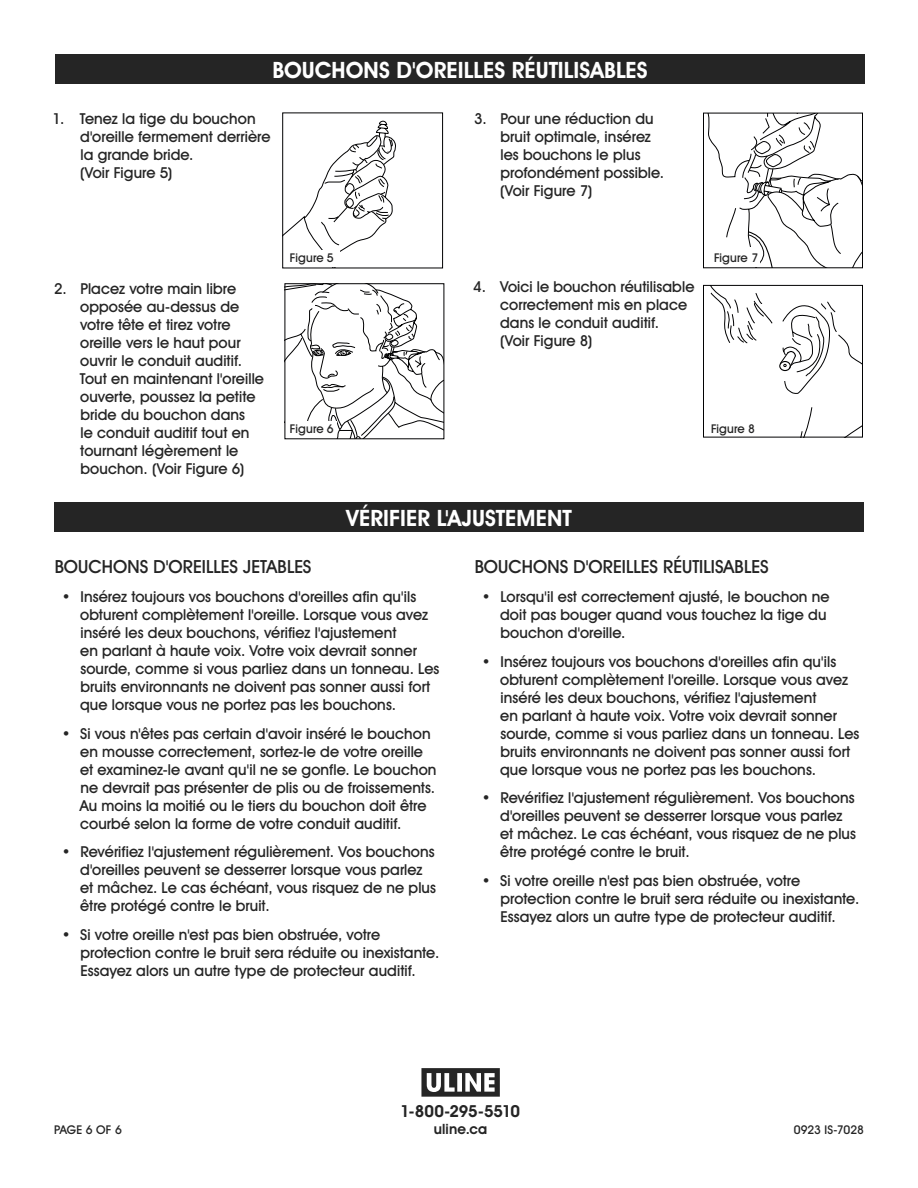
<style>
.page{position:relative;width:918px;height:1188px;background:#fff}
.page>*{position:absolute;margin:0;border:0;box-sizing:border-box;transform-origin:0 0}
.t1{font:700 22.5px "Uline Two Knine";letter-spacing:.005em;color:#fff}
.t2{font:18px "Uline Two Knine";color:#252525}
.t3{font:700 16.5px "Uline Two Knine";letter-spacing:-.015em;color:#252525}
.t4{font:15px/18px "Uline Two Knine";letter-spacing:.005em;color:#252525}
.t5{font:700 14.25px "Uline Two Knine";letter-spacing:.01em;color:#252525}
.t6{font:12px "Uline Two Knine";letter-spacing:.01em;color:#252525}
</style>
<div class="page">
<div style="left:54px;top:502px;width:810px;height:30px;background:#252525"></div>
<div style="left:55px;top:54px;width:810px;height:30px;background:#252525"></div>
<svg style="left:284px;top:120px;width:112px;height:132px"></svg>
<div style="left:282px;top:113px;width:161px;height:155px;border:1px solid #010102"></div>
<div style="left:285px;top:250px;width:55px;height:17px;background:#fff"></div>
<svg style="left:285px;top:284px;width:159px;height:155px"></svg>
<div style="left:287px;top:421px;width:50px;height:16px;background:#fff"></div>
<svg style="left:800px;top:407px;width:61px;height:28px"></svg>
<svg style="left:710px;top:287px;width:62px;height:56px"></svg>
<svg style="left:779px;top:301px;width:82px;height:93px"></svg>
<div style="left:703px;top:285px;width:160px;height:152px;border:1px solid #010102"></div>
<svg style="left:708px;top:115px;width:153px;height:151px"></svg>
<div style="left:703px;top:113px;width:160px;height:155px;border:1px solid #010102"></div>
<div style="left:705px;top:247px;width:55px;height:20px;background:#fff"></div>
<svg style="left:421px;top:1068px;width:79px;height:29px"></svg>
<h1 class="t1" style="left:273px;top:56px;width:377px">BOUCHONS D'OREILLES RÉUTILISABLES</h1>
<p class="t4" style="left:80px;top:109px;width:192px;text-indent:-27px">1. Tenez la tige du bouchon d'oreille fermement derrière la grande bride.<br>(Voir Figure 5)</p>
<p class="t4" style="left:500px;top:109px;width:166px;text-indent:-26px">3. Pour une réduction du bruit optimale, insérez les bouchons le plus profondément possible. (Voir Figure 7)</p>
<p class="t4" style="left:80px;top:280px;width:186px;text-indent:-26px">2. Placez votre main libre opposée au-dessus de votre tête et tirez votre oreille vers le haut pour ouvrir le conduit auditif.<br>Tout en maintenant l'oreille ouverte, poussez la petite bride du bouchon dans<br>le conduit auditif tout en tournant légèrement le bouchon. (Voir Figure 6)</p>
<p class="t6" style="left:290px;top:251px;width:45px">Figure 5</p>
<p class="t4" style="left:500px;top:278px;width:196px;text-indent:-27px">4. Voici le bouchon réutilisable correctement mis en place dans le conduit auditif.<br>(Voir Figure 8)</p>
<p class="t6" style="left:714px;top:251px;width:46px">Figure 7</p>
<p class="t6" style="left:290px;top:421px;width:45px">Figure 6</p>
<p class="t6" style="left:711px;top:421px;width:45px">Figure 8</p>
<h1 class="t1" style="left:346px;top:504px;width:227px">VÉRIFIER L'AJUSTEMENT</h1>
<p class="t2" style="left:55px;top:555px;width:258px">BOUCHONS D'OREILLES JETABLES</p>
<p class="t4" style="left:80px;top:587px;width:361px;text-indent:-18px">• Insérez toujours vos bouchons d'oreilles afin qu'ils obturent complètement l'oreille. Lorsque vous avez inséré les deux bouchons, vérifiez l'ajustement<br>en parlant à haute voix. Votre voix devrait sonner sourde, comme si vous parliez dans un tonneau. Les bruits environnants ne doivent pas sonner aussi fort que lorsque vous ne portez pas les bouchons.</p>
<p class="t4" style="left:80px;top:724px;width:358px;text-indent:-18px">• Si vous n'êtes pas certain d'avoir inséré le bouchon en mousse correctement, sortez-le de votre oreille et examinez-le avant qu'il ne se gonfle. Le bouchon ne devrait pas présenter de plis ou de froissements.<br>Au moins la moitié ou le tiers du bouchon doit être courbé selon la forme de votre conduit auditif.</p>
<p class="t4" style="left:80px;top:843px;width:358px;text-indent:-18px">• Revérifiez l'ajustement régulièrement. Vos bouchons d'oreilles peuvent se desserrer lorsque vous parlez et mâchez. Le cas échéant, vous risquez de ne plus être protégé contre le bruit.</p>
<p class="t4" style="left:80px;top:926px;width:360px;text-indent:-19px">• Si votre oreille n'est pas bien obstruée, votre protection contre le bruit sera réduite ou inexistante.<br>Essayez alors un autre type de protecteur auditif.</p>
<p class="t2" style="left:475px;top:555px;width:295px">BOUCHONS D'OREILLES RÉUTILISABLES</p>
<p class="t4" style="left:500px;top:587px;width:331px;text-indent:-18px">• Lorsqu'il est correctement ajusté, le bouchon ne doit pas bouger quand vous touchez la tige du bouchon d'oreille.</p>
<p class="t4" style="left:500px;top:652px;width:361px;text-indent:-18px">• Insérez toujours vos bouchons d'oreilles afin qu'ils obturent complètement l'oreille. Lorsque vous avez inséré les deux bouchons, vérifiez l'ajustement<br>en parlant à haute voix. Votre voix devrait sonner sourde, comme si vous parliez dans un tonneau. Les bruits environnants ne doivent pas sonner aussi fort que lorsque vous ne portez pas les bouchons.</p>
<p class="t4" style="left:500px;top:789px;width:358px;text-indent:-18px">• Revérifiez l'ajustement régulièrement. Vos bouchons d'oreilles peuvent se desserrer lorsque vous parlez et mâchez. Le cas échéant, vous risquez de ne plus être protégé contre le bruit.</p>
<p class="t4" style="left:500px;top:872px;width:360px;text-indent:-19px">• Si votre oreille n'est pas bien obstruée, votre protection contre le bruit sera réduite ou inexistante.<br>Essayez alors un autre type de protecteur auditif.</p>
<p class="t3" style="left:400px;top:1101px;width:121px">1-800-295-5510</p>
<p class="t5" style="left:434px;top:1120px;width:55px">uline.ca</p>
<p class="t6" style="left:54px;top:1122px;width:69px">PAGE 6 OF 6</p>
<p class="t6" style="left:794px;top:1122px;width:72px">0923 IS-7028</p>
</div>
